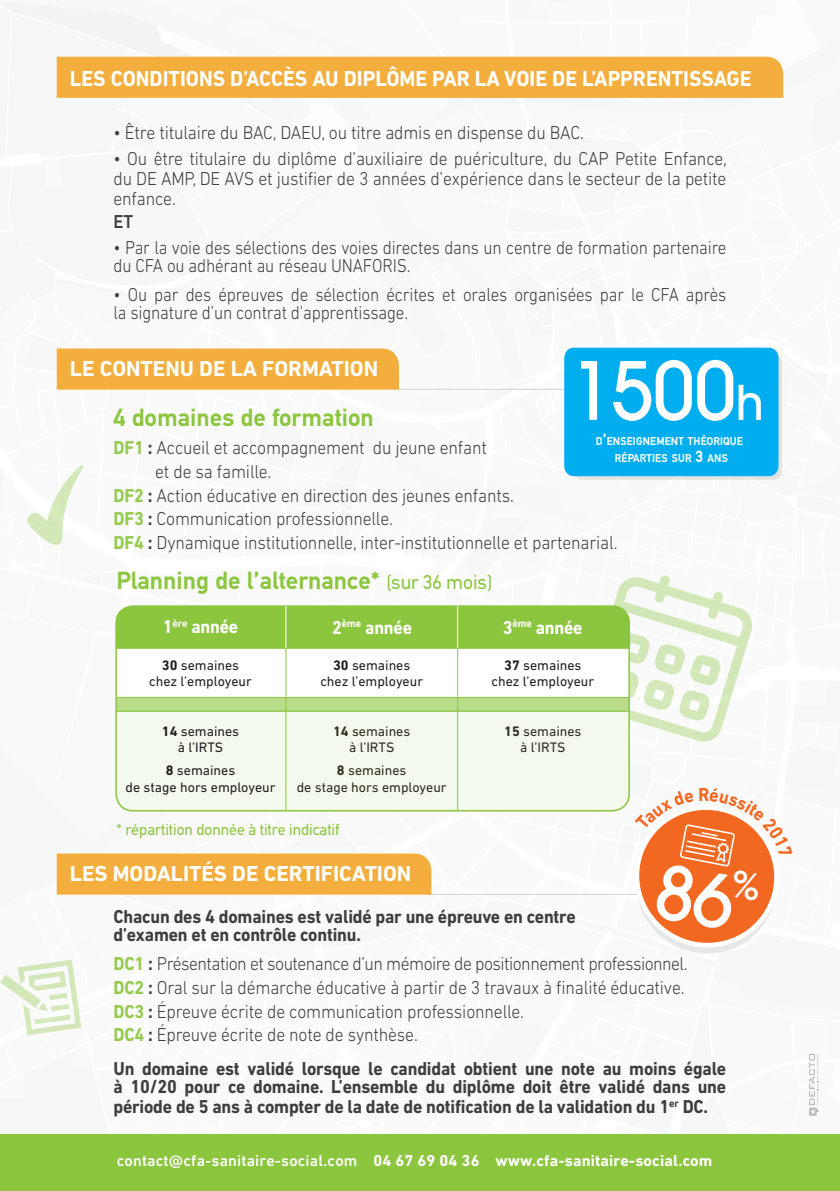
<style>
.page{position:relative;width:840px;height:1191px;background:#fff}
.page>*{position:absolute;margin:0;border:0;box-sizing:border-box;transform-origin:0 0}
.t1{font:500 79.4px "ITC Avant Garde Pro";color:#fff;scale:.95 1}
.t2{font:700 25px "PF Din Text";color:#8bc63e}
.t3{font:700 22px "DIN Next LT Pro";color:#fff;scale:.95 1}
.t4{font:700 22px "DIN Next LT Pro";color:#fff}
.t5{font:300 19px/20px "DIN Next LT Pro";letter-spacing:-.01em;color:#3e3e3f;text-align:justify;scale:.93 1}
.t6{font:700 19px/18px "DIN Next LT Pro";letter-spacing:-.01em;color:#3e3e3f;scale:.93 1}
.t7{font:300 19px/18px "DIN Next LT Pro";letter-spacing:-.01em;color:#3e3e3f;scale:.9 1}
.t8{font:300 19px "DIN Next LT Pro";letter-spacing:-.03em;color:#3e3e3f;scale:.93 1}
.t9{font:700 19px "DIN Next LT Pro";letter-spacing:-.01em;color:#fff;scale:.93 1}
.t10{font:500 19px "DIN Next LT Pro";color:#3e3e3f;scale:.93 1}
.t11{font:300 19px "DIN Next LT Pro";letter-spacing:-.01em;color:#3e3e3f}
.t12{font:700 16px "DIN Next LT Pro";letter-spacing:.01em;color:#fff}
.t13{font:16px "PF Din Text";color:#8bc63e}
.t14{font:14px/16.8px "DIN Next LT Pro";color:#231f20;text-align:center}
.t15{font:700 11.4px "PF Din Text";letter-spacing:.015em;color:#fff;scale:.95 1}
.s1{font-size:47.6px}
.s2{font-size:16.4px}
.s3{font-weight:700;color:#96ca4e}
.s4{font-weight:700}
.s5{font-weight:400;font-size:20px}
.s6{font-weight:500}
</style>
<div class="page">
<img style="left:0;top:2px;width:819px;height:1114px">
<svg style="left:115px;top:575px;width:637px;height:167px"></svg>
<div style="left:116px;top:698px;width:512px;height:13px;background:#b9dc8b"></div>
<hr style="left:457px;top:605px;width:1px;height:205px;background:#8bc63e">
<hr style="left:285px;top:605px;width:1px;height:205px;background:#8bc63e">
<hr style="left:116px;top:697px;width:512px;height:1px;background:#8bc63e">
<hr style="left:116px;top:647px;width:512px;height:1px;background:#8bc63e">
<div style="left:114px;top:709px;width:516px;height:103px;background:#f3f9ec"></div>
<hr style="left:457px;top:605px;width:1px;height:43px;background:#fff">
<hr style="left:285px;top:605px;width:1px;height:43px;background:#fff">
<hr style="left:397px;top:389px;width:180px;height:1px;background:#d1d2d4">
<hr style="left:426px;top:894px;width:250px;height:1px;background:#d1d2d4">
<div style="left:57px;top:348px;width:342px;height:41px;background:#f4ae3e"></div>
<div style="left:57px;top:853px;width:374px;height:41px;background:#f4ae3e"></div>
<div style="left:57px;top:57px;width:725px;height:41px;background:#f4ae3e"></div>
<div style="left:0;top:1134px;width:839px;height:57px;background:#8bc63e"></div>
<div style="left:573px;top:353px;width:208px;height:127px;background:linear-gradient(to right,#e5e4e3,#e2e3e4);border-radius:9px"></div>
<div style="left:564px;top:348px;width:214px;height:128px;background:#00aeef;border:2px solid #00aeef;border-radius:9px"></div>
<svg style="left:808px;top:1053px;width:10px;height:62px"></svg>
<svg style="left:0;top:959px;width:81px;height:76px"></svg>
<svg style="left:25px;top:463px;width:61px;height:87px"></svg>
<svg style="left:622px;top:787px;width:170px;height:175px"></svg>
<p class="t3" style="left:70px;top:65px;width:718px">LES CONDITIONS D’ACCÈS AU DIPLÔME PAR LA VOIE DE L’APPRENTISSAGE</p>
<p class="t11" style="left:125px;top:119px;width:9px">ˆ</p>
<p class="t5" style="left:113px;top:122px;width:507px">• Etre titulaire du BAC, DAEU, ou titre admis en dispense du BAC.</p>
<p class="t5" style="left:113px;top:148px;width:660px">• Ou être titulaire du diplôme d’auxiliaire de puériculture, du CAP Petite Enfance, du DE AMP, DE AVS et justifier de 3 années d’expérience dans le secteur de la petite enfance.</p>
<p class="t10" style="left:113px;top:211px;width:23px">ET</p>
<p class="t7" style="left:113px;top:238px;width:682px">• Par la voie des sélections des voies directes dans un centre de formation partenaire du CFA ou adhérant au réseau UNAFORIS.</p>
<p class="t7" style="left:113px;top:286px;width:682px">• Ou par des épreuves de sélection écrites et orales organisées par le CFA après la signature d’un contrat d’apprentissage.</p>
<p class="t1" style="left:569px;top:340px;width:206px">1500<span class="s1">h</span></p>
<p class="t15" style="left:614px;top:452px;width:121px">RÉPARTIES SUR <span class="s2">3</span> ANS</p>
<p class="t4" style="left:70px;top:356px;width:309px">LE CONTENU DE LA FORMATION</p>
<p class="t2" style="left:113px;top:403px;width:262px">4 domaines de formation</p>
<p class="t5" style="left:113px;top:438px;width:403px"><span class="s3">DF1</span> <span class="s4">:</span> Accueil et accompagnement du jeune enfant</p>
<p class="t5" style="left:155px;top:461px;width:126px">et de sa famille.</p>
<p class="t5" style="left:113px;top:485px;width:432px"><span class="s3">DF2</span> <span class="s4">:</span> Action éducative en direction des jeunes enfants.</p>
<p class="t5" style="left:113px;top:509px;width:302px"><span class="s3">DF3</span> <span class="s4">:</span> Communication professionnelle.</p>
<p class="t5" style="left:113px;top:532px;width:543px"><span class="s3">DF4</span> <span class="s4">:</span> Dynamique institutionnelle, inter-institutionnelle et partenarial.</p>
<p class="t2" style="left:116px;top:565px;width:377px">Planning de l’alternance* <span class="s5">(sur 36 mois)</span></p>
<p class="t15" style="left:595px;top:434px;width:156px">D<span class="s2">’</span>ENSEIGNEMENT THÉORIQUE</p>
<p class="t9" style="left:163px;top:616px;width:82px">1<sup>ère</sup> année</p>
<p class="t9" style="left:332px;top:616px;width:87px">2<sup>ème</sup> année</p>
<p class="t9" style="left:502px;top:616px;width:87px">3<sup>ème</sup> année</p>
<p class="t14" style="left:149px;top:656px;width:104px"><span class="s4">30</span> semaines chez l’employeur</p>
<p class="t14" style="left:320px;top:656px;width:104px"><span class="s4">30</span> semaines chez l’employeur</p>
<p class="t14" style="left:491px;top:656px;width:104px"><span class="s4">37</span> semaines chez l’employeur</p>
<p class="t14" style="left:333px;top:722px;width:79px"><span class="s4">14</span> semaines à l’IRTS</p>
<p class="t14" style="left:337px;top:761px;width:71px"><span class="s4">8</span> semaines</p>
<p class="t14" style="left:296px;top:778px;width:151px">de stage hors employeur</p>
<p class="t14" style="left:162px;top:722px;width:79px"><span class="s4">14</span> semaines à l’IRTS</p>
<p class="t14" style="left:166px;top:761px;width:71px"><span class="s4">8</span> semaines</p>
<p class="t14" style="left:125px;top:778px;width:151px">de stage hors employeur</p>
<p class="t14" style="left:504px;top:722px;width:79px"><span class="s4">15</span> semaines à l’IRTS</p>
<p class="t13" style="left:116px;top:820px;width:224px">* répartition donnée à titre indicatif</p>
<p class="t4" style="left:70px;top:860px;width:342px">LES MODALITÉS DE CERTIFICATION</p>
<p class="t6" style="left:113px;top:907px;width:498px">Chacun des 4 domaines est validé par une épreuve en centre d’examen et en contrôle continu.</p>
<p class="t8" style="left:113px;top:953px;width:618px"><span class="s3">DC1</span> <span class="s4">:</span> Présentation et soutenance d’un mémoire de positionnement professionnel.</p>
<p class="t5" style="left:113px;top:977px;width:615px"><span class="s3">DC2</span> <span class="s4">:</span> Oral sur la démarche éducative à partir de 3 travaux à finalité éducative.</p>
<p class="t5" style="left:113px;top:1001px;width:443px"><span class="s3">DC3</span> <span class="s4">:</span> Épreuve écrite de communication professionnelle.</p>
<p class="t5" style="left:113px;top:1024px;width:328px"><span class="s3">DC4</span> <span class="s4">:</span> Épreuve écrite de note de synthèse.</p>
<p class="t6" style="left:113px;top:1059px;width:660px">Un domaine est validé lorsque le candidat obtient une note au moins égale à 10/20 pour ce domaine. L’ensemble du diplôme doit être validé dans une</p>
<p class="t6" style="left:113px;top:1097px;width:640px">période de 5 ans à compter de la date de notification de la validation du 1<sup>er</sup> DC.</p>
<p class="t12" style="left:117px;top:1150px;width:596px"><span class="s6">contact@cfa-sanitaire-social.com</span> 04 67 69 04 36 www.cfa-sanitaire-social.com</p>
</div>
